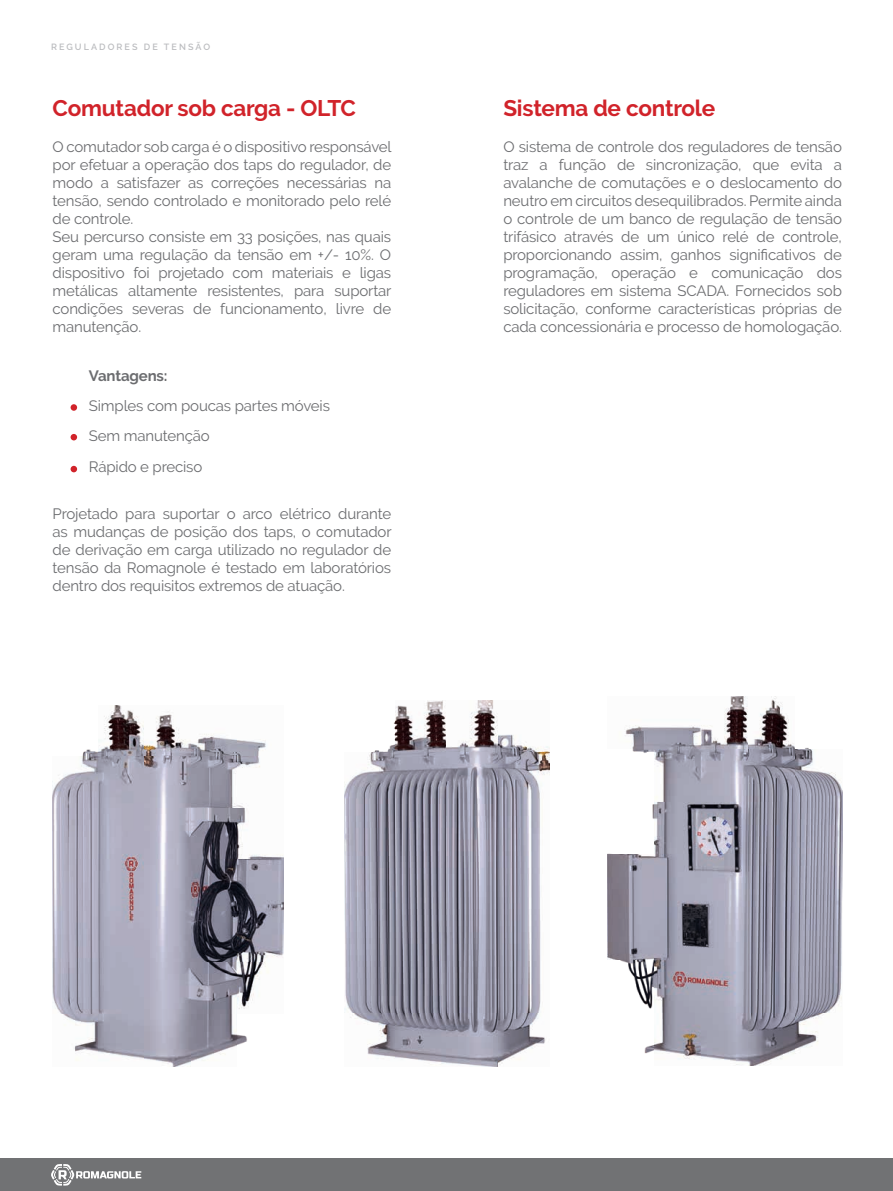
<style>
.page{position:relative;width:893px;height:1191px;background:#fff}
.page>*{position:absolute;margin:0;border:0;box-sizing:border-box;transform-origin:0 0}
.t1{font:700 22.5px "Raleway";letter-spacing:-.01em;color:#d1232a}
.t2{font:15px/18px "Raleway";letter-spacing:-.01em;color:#6c6d70}
.t3{font:700 15px "Raleway";letter-spacing:-.01em;color:#6c6d70}
.t4{font:600 9px "Raleway";letter-spacing:.23em;color:#bcbdc0}
</style>
<div class="page">
<div style="left:0;top:1158px;width:893px;height:33px;background:#717274"></div>
<svg style="left:51px;top:1164px;width:90px;height:21px"></svg>
<div style="left:71px;top:404px;width:6px;height:7px;background:#d1232a;border-radius:50%"></div>
<svg style="left:71px;top:434px;width:6px;height:6px"></svg>
<svg style="left:71px;top:466px;width:6px;height:6px"></svg>
<img style="left:53px;top:705px;width:231px;height:361px">
<img style="left:344px;top:700px;width:206px;height:366px">
<img style="left:608px;top:696px;width:234px;height:370px">
<p class="t4" style="left:51px;top:41px;width:161px">REGULADORES DE TENSÃO</p>
<h1 class="t1" style="left:53px;top:96px;width:305px">Comutador sob carga - OLTC</h1>
<h1 class="t1" style="left:503px;top:96px;width:213px">Sistema de controle</h1>
<p class="t2" style="left:53px;top:138px;width:341px">O comutador sob carga é o dispositivo responsável por efetuar a operação dos taps do regulador, de modo a satisfazer as correções necessárias na tensão, sendo controlado e monitorado pelo relé de controle.<br>Seu percurso consiste em 33 posições, nas quais geram uma regulação da tensão em +/- 10%. O dispositivo foi projetado com materiais e ligas metálicas altamente resistentes, para suportar condições severas de funcionamento, livre de manutenção.</p>
<p class="t2" style="left:503px;top:138px;width:340px;text-align:justify">O sistema de controle dos reguladores de tensão traz a função de sincronização, que evita a avalanche de comutações e o deslocamento do neutro em circuitos desequilibrados. Permite ainda o controle de um banco de regulação de tensão trifásico através de um único relé de controle, proporcionando assim, ganhos significativos de programação, operação e comunicação dos reguladores em sistema SCADA. Fornecidos sob solicitação, conforme características próprias de cada concessionária e processo de homologação.</p>
<p class="t3" style="left:89px;top:367px;width:80px">Vantagens:</p>
<p class="t2" style="left:89px;top:391px;width:243px;line-height:30px">Simples com poucas partes móveis<br>Sem manutenção<br>Rápido e preciso</p>
<p class="t2" style="left:53px;top:504px;width:340px;text-align:justify">Projetado para suportar o arco elétrico durante as mudanças de posição dos taps, o comutador de derivação em carga utilizado no regulador de tensão da Romagnole é testado em laboratórios dentro dos requisitos extremos de atuação.</p>
</div>
